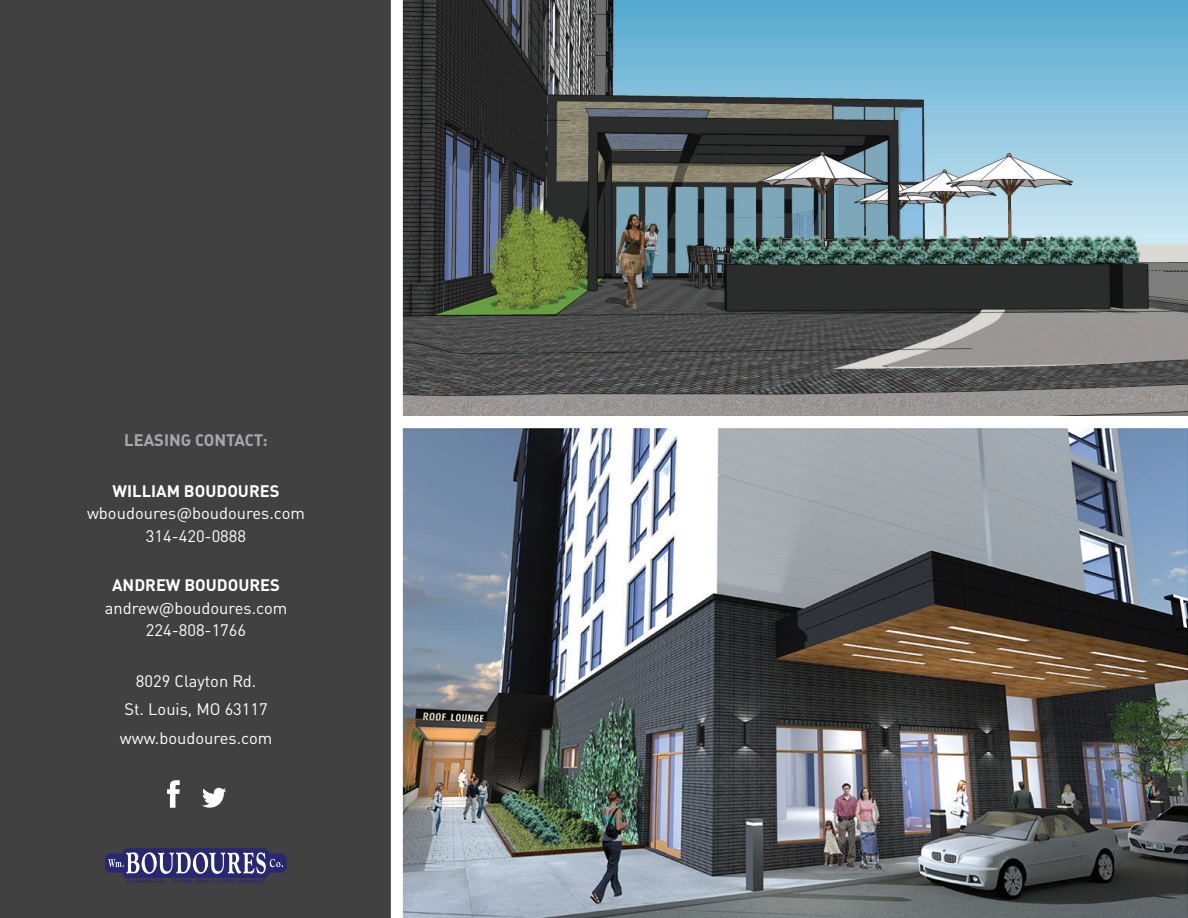
<style>
.page{position:relative;width:1188px;height:918px;background:#fff}
.page>*{position:absolute;margin:0;border:0;box-sizing:border-box;transform-origin:0 0}
.t1{font:16.5px/22.5px "DIN Pro";color:#fff;text-align:center}
.t2{font:700 16.5px "DIN Pro";color:#fff}
.t3{font:700 16.5px "DIN Pro";color:#a8a9ad}
</style>
<div class="page">
<img style="left:403px;top:1px;width:785px;height:415px">
<img style="left:403px;top:429px;width:785px;height:489px">
<div style="left:0;top:0;width:397px;height:918px;background:#414141"></div>
<svg style="left:105px;top:848px;width:181px;height:35px"></svg>
<div style="left:391px;top:0;width:12px;height:918px;background:#fff"></div>
<svg style="left:167px;top:780px;width:13px;height:28px"></svg>
<svg style="left:202px;top:788px;width:24px;height:20px"></svg>
<p class="t3" style="left:124px;top:426px;width:145px">LEASING CONTACT:</p>
<p class="t2" style="left:113px;top:477px;width:168px">WILLIAM BOUDOURES</p>
<p class="t1" style="left:87px;top:501px;width:219px">wboudoures@boudoures.com<br>314-420-0888</p>
<p class="t2" style="left:112px;top:572px;width:169px">ANDREW BOUDOURES</p>
<p class="t1" style="left:105px;top:595px;width:184px">andrew@boudoures.com<br>224-808-1766</p>
<p class="t1" style="left:120px;top:665px;width:154px;line-height:28.3px">8029 Clayton Rd.<br>St. Louis, MO 63117 www.boudoures.com</p>
</div>
